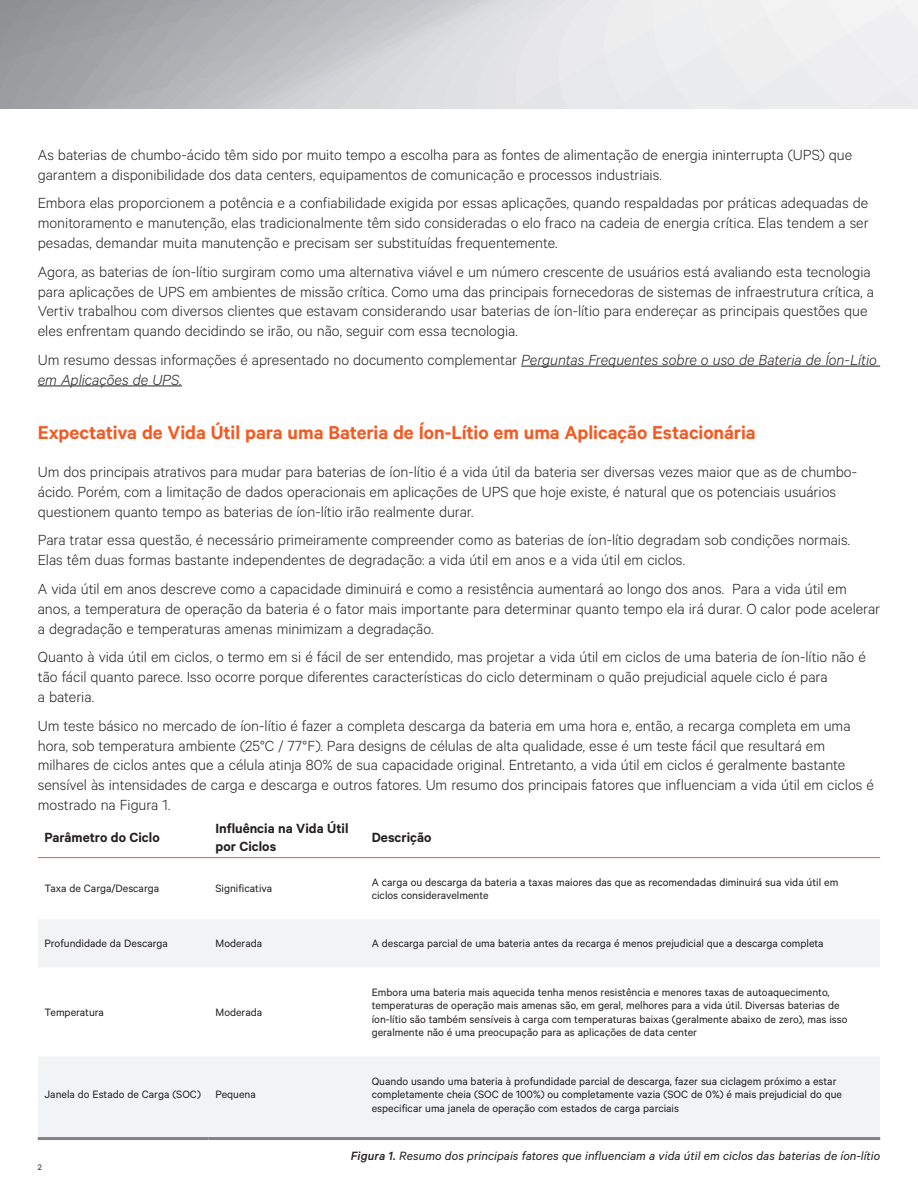
<style>
.page{position:relative;width:918px;height:1188px;background:#fff}
.page>*{position:absolute;margin:0;border:0;box-sizing:border-box;transform-origin:0 0}
.t1{font:600 21px "Calibre";letter-spacing:-.005em;color:#f15b24}
.t2{font:300 16.5px/19.8px "Calibre";color:#231f20}
.t3{font:italic 300 16.5px/19.8px "Calibre";color:#231f20}
.t4{font:600 15px/18px "Calibre";color:#231f20}
.t5{font:italic 13.5px "Calibre";letter-spacing:.005em;color:#231f20}
.t6{font:12px/13.5px "Calibre";color:#231f20}
.t7{font:9px "Calibre";color:#231f20}
.s1{font-style:normal}
.s2{font-weight:500}
</style>
<div class="page">
<svg style="left:0;top:0;width:918px;height:109px;background:#d0d1d3"></svg>
<hr style="left:521px;top:366px;width:359px;height:1px;background:#231f20">
<hr style="left:38px;top:386px;width:144px;height:1px;background:#231f20">
<div style="left:38px;top:920px;width:842px;height:47px;background:#f2f3f4"></div>
<div style="left:38px;top:1057px;width:842px;height:80px;background:#f2f3f4"></div>
<hr style="left:38px;top:1137px;width:171px;height:3px;background:#808285">
<hr style="left:209px;top:1137px;width:156px;height:3px;background:#808285">
<hr style="left:365px;top:1137px;width:515px;height:3px;background:#808285">
<hr style="left:38px;top:857px;width:171px;height:1px;background:#f15b24">
<hr style="left:209px;top:857px;width:156px;height:1px;background:#f15b24">
<hr style="left:365px;top:857px;width:515px;height:1px;background:#f15b24">
<p class="t2" style="left:38px;top:144px;width:816px">As baterias de chumbo-ácido têm sido por muito tempo a escolha para as fontes de alimentação de energia ininterrupta (UPS) que garantem a disponibilidade dos data centers, equipamentos de comunicação e processos industriais.</p>
<p class="t2" style="left:38px;top:193px;width:832px;text-align:justify">Embora elas proporcionem a potência e a confiabilidade exigida por essas aplicações, quando respaldadas por práticas adequadas de monitoramento e manutenção, elas tradicionalmente têm sido consideradas o elo fraco na cadeia de energia crítica. Elas tendem a ser pesadas, demandar muita manutenção e precisam ser substituídas frequentemente.</p>
<p class="t2" style="left:38px;top:261px;width:838px">Agora, as baterias de íon-lítio surgiram como uma alternativa viável e um número crescente de usuários está avaliando esta tecnologia para aplicações de UPS em ambientes de missão crítica. Como uma das principais fornecedoras de sistemas de infraestrutura crítica, a Vertiv trabalhou com diversos clientes que estavam considerando usar baterias de íon-lítio para endereçar as principais questões que eles enfrentam quando decidindo se irão, ou não, seguir com essa tecnologia.</p>
<p class="t3" style="left:38px;top:349px;width:841px"><span class="s1">Um resumo dessas informações é apresentado no documento complementar</span> Perguntas Frequentes sobre o uso de Bateria de Íon-Lítio em Aplicações de UPS.</p>
<p class="t1" style="left:38px;top:420px;width:719px">Expectativa de Vida Útil para uma Bateria de Íon-Lítio em uma Aplicação Estacionária</p>
<p class="t2" style="left:38px;top:461px;width:821px">Um dos principais atrativos para mudar para baterias de íon-lítio é a vida útil da bateria ser diversas vezes maior que as de chumbo&shy;ácido. Porém, com a limitação de dados operacionais em aplicações de UPS que hoje existe, é natural que os potenciais usuários questionem quanto tempo as baterias de íon-lítio irão realmente durar.</p>
<p class="t2" style="left:38px;top:530px;width:814px">Para tratar essa questão, é necessário primeiramente compreender como as baterias de íon-lítio degradam sob condições normais.<br>Elas têm duas formas bastante independentes de degradação: a vida útil em anos e a vida útil em ciclos.</p>
<p class="t2" style="left:38px;top:578px;width:844px">A vida útil em anos descreve como a capacidade diminuirá e como a resistência aumentará ao longo dos anos. Para a vida útil em anos, a temperatura de operação da bateria é o fator mais importante para determinar quanto tempo ela irá durar. O calor pode acelerar a degradação e temperaturas amenas minimizam a degradação.</p>
<p class="t2" style="left:38px;top:647px;width:830px">Quanto à vida útil em ciclos, o termo em si é fácil de ser entendido, mas projetar a vida útil em ciclos de uma bateria de íon-lítio não é tão fácil quanto parece. Isso ocorre porque diferentes características do ciclo determinam o quão prejudicial aquele ciclo é para<br>a bateria.</p>
<p class="t2" style="left:38px;top:715px;width:838px">Um teste básico no mercado de íon-lítio é fazer a completa descarga da bateria em uma hora e, então, a recarga completa em uma hora, sob temperatura ambiente (25°C / 77°F). Para designs de células de alta qualidade, esse é um teste fácil que resultará em milhares de ciclos antes que a célula atinja 80% de sua capacidade original. Entretanto, a vida útil em ciclos é geralmente bastante sensível às intensidades de carga e descarga e outros fatores. Um resumo dos principais fatores que influenciam a vida útil em ciclos é mostrado na Figura 1.</p>
<p class="t4" style="left:45px;top:828px;width:117px">Parâmetro do Ciclo</p>
<p class="t4" style="left:216px;top:819px;width:135px">Influência na Vida Útil por Ciclos</p>
<p class="t4" style="left:372px;top:828px;width:61px">Descrição</p>
<p class="t6" style="left:45px;top:881px;width:116px">Taxa de Carga/Descarga</p>
<p class="t6" style="left:216px;top:881px;width:58px">Significativa</p>
<p class="t6" style="left:372px;top:875px;width:468px">A carga ou descarga da bateria a taxas maiores das que as recomendadas diminuirá sua vida útil em ciclos consideravelmente</p>
<p class="t6" style="left:45px;top:937px;width:125px">Profundidade da Descarga</p>
<p class="t6" style="left:216px;top:937px;width:48px">Moderada</p>
<p class="t6" style="left:372px;top:937px;width:453px">A descarga parcial de uma bateria antes da recarga é menos prejudicial que a descarga completa</p>
<p class="t6" style="left:45px;top:1005px;width:61px">Temperatura</p>
<p class="t6" style="left:216px;top:1005px;width:48px">Moderada</p>
<p class="t6" style="left:45px;top:1087px;width:213px">Janela do Estado de Carga (SOC) Pequena</p>
<p class="t7" style="left:38px;top:1162px;width:6px">2</p>
<p class="t6" style="left:372px;top:985px;width:477px">Embora uma bateria mais aquecida tenha menos resistência e menores taxas de autoaquecimento, temperaturas de operação mais amenas são, em geral, melhores para a vida útil. Diversas baterias de íon-lítio são também sensíveis à carga com temperaturas baixas (geralmente abaixo de zero), mas isso geralmente não é uma preocupação para as aplicações de data center</p>
<p class="t6" style="left:372px;top:1074px;width:472px">Quando usando uma bateria à profundidade parcial de descarga, fazer sua ciclagem próximo a estar completamente cheia (SOC de 100%) ou completamente vazia (SOC de 0%) é mais prejudicial do que especificar uma janela de operação com estados de carga parciais</p>
<p class="t5" style="left:351px;top:1148px;width:531px"><span class="s2">Figura 1.</span> Resumo dos principais fatores que influenciam a vida útil em ciclos das baterias de íon-lítio</p>
</div>
